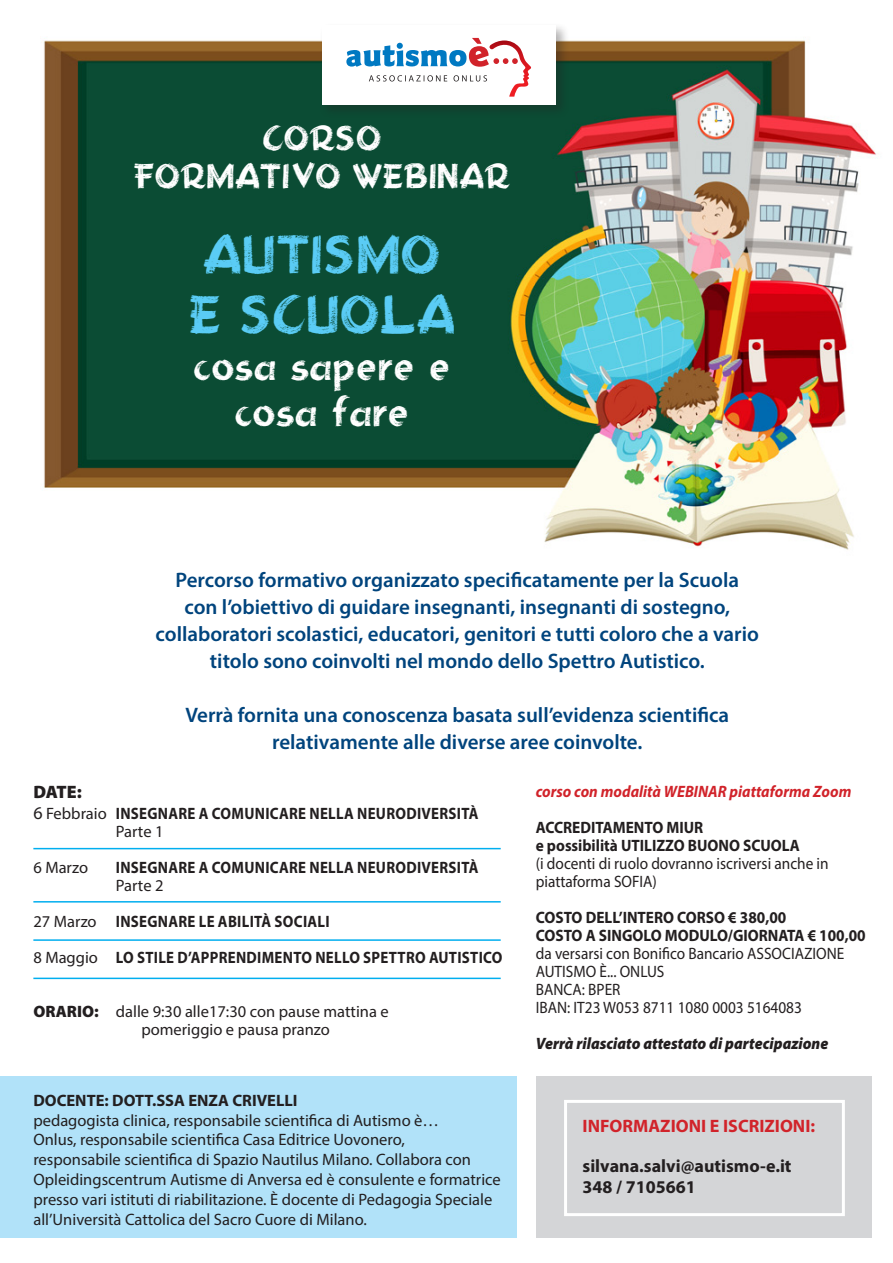
<style>
.page{position:relative;width:893px;height:1263px;background:#fff}
.page>*{position:absolute;margin:0;border:0;box-sizing:border-box;transform-origin:0 0}
.t1{font:49.8px/59.8px "Holmes Titling";color:#5accf5}
.t2{font:38.55px/46.3px "Holmes Titling";color:#fff;text-align:center}
.t3{font:32.1px/38.5px "Holmes Titling";color:#fff;text-align:center}
.t4{font:600 21px/27px "Myriad Pro";color:#00447d;text-align:center}
.t5{font:700 18px/21.6px "Myriad Pro";color:#231f20}
.t6{font:700 18px "Myriad Pro";color:#d1232a}
.t7{font:900 18px "Myriad Pro";color:#231f20}
.t8{font:16.5px/19.8px "Myriad Pro";color:#231f20}
.t9{font:700 16.5px/36px "Myriad Pro";letter-spacing:.01em;color:#231f20;scale:.9 1}
.t10{font:16.5px/18px "Myriad Pro";color:#231f20;scale:.93 1}
.t11{font:700 16.5px/18px "Myriad Pro";letter-spacing:.01em;color:#231f20;scale:.93 1}
.t12{font:italic 900 16.5px "Myriad Pro";color:#231f20;scale:.93 1}
.t13{font:italic 700 16.5px "Myriad Pro";color:#d1232a;scale:.93 1}
.t14{font:700 16.5px "Myriad Pro";letter-spacing:.01em;color:#231f20}
.s1{font-weight:400;font-size:18px}
.s2{font-weight:400}
.s3{font-weight:900}
</style>
<div class="page">
<div style="left:536px;top:1076px;width:336px;height:162px;background:#d4d5d7"></div>
<div style="left:0;top:1076px;width:516px;height:162px;background:#b1e2f9"></div>
<img style="left:43px;top:40px;width:834px;height:510px">
<div style="left:319px;top:23px;width:251px;height:96px;background:#231f20;opacity:.34"></div>
<div style="left:322px;top:25px;width:234px;height:79px;background:#fff"></div>
<svg style="left:346px;top:38px;width:185px;height:59px"></svg>
<hr style="left:33px;top:848px;width:468px;height:1px;background:#00aeef">
<hr style="left:33px;top:901px;width:468px;height:1px;background:#00aeef">
<hr style="left:33px;top:939px;width:468px;height:2px;background:#00aeef">
<hr style="left:33px;top:977px;width:468px;height:2px;background:#00aeef">
<div style="left:564px;top:1100px;width:281px;height:116px;border:3px solid #fff"></div>
<h3 class="t3" style="left:134px;top:121px;width:378px">CORSO<br>FORMATIVO WEBINAR</h3>
<h1 class="t1" style="left:188px;top:229px;width:268px">AUTISMO<br>E SCUOLA</h1>
<h2 class="t2" style="left:193px;top:345px;width:259px">cosa sapere e cosa fare</h2>
<p class="t4" style="left:156px;top:565px;width:605px">Percorso formativo organizzato specificatamente per la Scuola<br>con l’obiettivo di guidare insegnanti, insegnanti di sostegno, collaboratori scolastici, educatori, genitori e tutti coloro che a vario titolo sono coinvolti nel mondo dello Spettro Autistico.</p>
<p class="t4" style="left:185px;top:701px;width:545px">Verrà fornita una conoscenza basata sull’evidenza scientifica relativamente alle diverse aree coinvolte.</p>
<p class="t7" style="left:33px;top:780px;width:50px">DATE:</p>
<p class="t9" style="left:116px;top:804px;width:404px;line-height:18px;text-indent:-83px"><span class="s1">6</span> <span class="s2">Febbraio</span> INSEGNARE A COMUNICARE NELLA NEURODIVERSITÀ<br><span class="s2">Parte 1</span></p>
<p class="t8" style="left:33px;top:858px;width:56px">6 Marzo</p>
<p class="t9" style="left:116px;top:849px;width:404px">INSEGNARE A COMUNICARE NELLA NEURODIVERSITÀ</p>
<p class="t9" style="left:33px;top:867px;width:523px;text-indent:83px"><span class="s2">Parte 2<br>27 Marzo</span> INSEGNARE LE ABILITÀ SOCIALI<br><span class="s2">8 Maggio</span> LO STILE D’APPRENDIMENTO NELLO SPETTRO AUTISTICO</p>
<p class="t8" style="left:141px;top:1002px;width:249px;line-height:18px;text-indent:-108px"><span class="s3">ORARIO:</span> dalle 9:30 alle17:30 con pause mattina e pomeriggio e pausa pranzo</p>
<p class="t13" style="left:536px;top:780px;width:341px">corso con modalità WEBINAR piattaforma Zoom</p>
<p class="t11" style="left:536px;top:817px;width:285px">ACCREDITAMENTO MIUR<br>e possibilità UTILIZZO BUONO SCUOLA</p>
<p class="t10" style="left:536px;top:854px;width:316px">(i docenti di ruolo dovranno iscriversi anche in piattaforma SOFIA)</p>
<p class="t11" style="left:536px;top:907px;width:356px">COSTO DELL’INTERO CORSO € 380,00<br>COSTO A SINGOLO MODULO/GIORNATA € 100,00</p>
<p class="t10" style="left:536px;top:944px;width:333px">da versarsi con Bonifico Bancario ASSOCIAZIONE<br>AUTISMO È... ONLUS<br>BANCA: BPER<br>IBAN: IT23 W053 8711 1080 0003 5164083</p>
<p class="t12" style="left:536px;top:1032px;width:316px">Verrà rilasciato attestato di partecipazione</p>
<p class="t14" style="left:33px;top:1089px;width:266px">DOCENTE: DOTT.SSA ENZA CRIVELLI</p>
<p class="t8" style="left:33px;top:1110px;width:469px">pedagogista clinica, responsabile scientifica di Autismo è…<br>Onlus, responsabile scientifica Casa Editrice Uovonero,<br>responsabile scientifica di Spazio Nautilus Milano. Collabora con Opleidingscentrum Autisme di Anversa ed è consulente e formatrice presso vari istituti di riabilitazione. È docente di Pedagogia Speciale all’Università Cattolica del Sacro Cuore di Milano.</p>
<p class="t6" style="left:583px;top:1114px;width:234px">INFORMAZIONI E ISCRIZIONI:</p>
<p class="t5" style="left:583px;top:1154px;width:210px">silvana.salvi@autismo-e.it<br>348 / 7105661</p>
</div>
